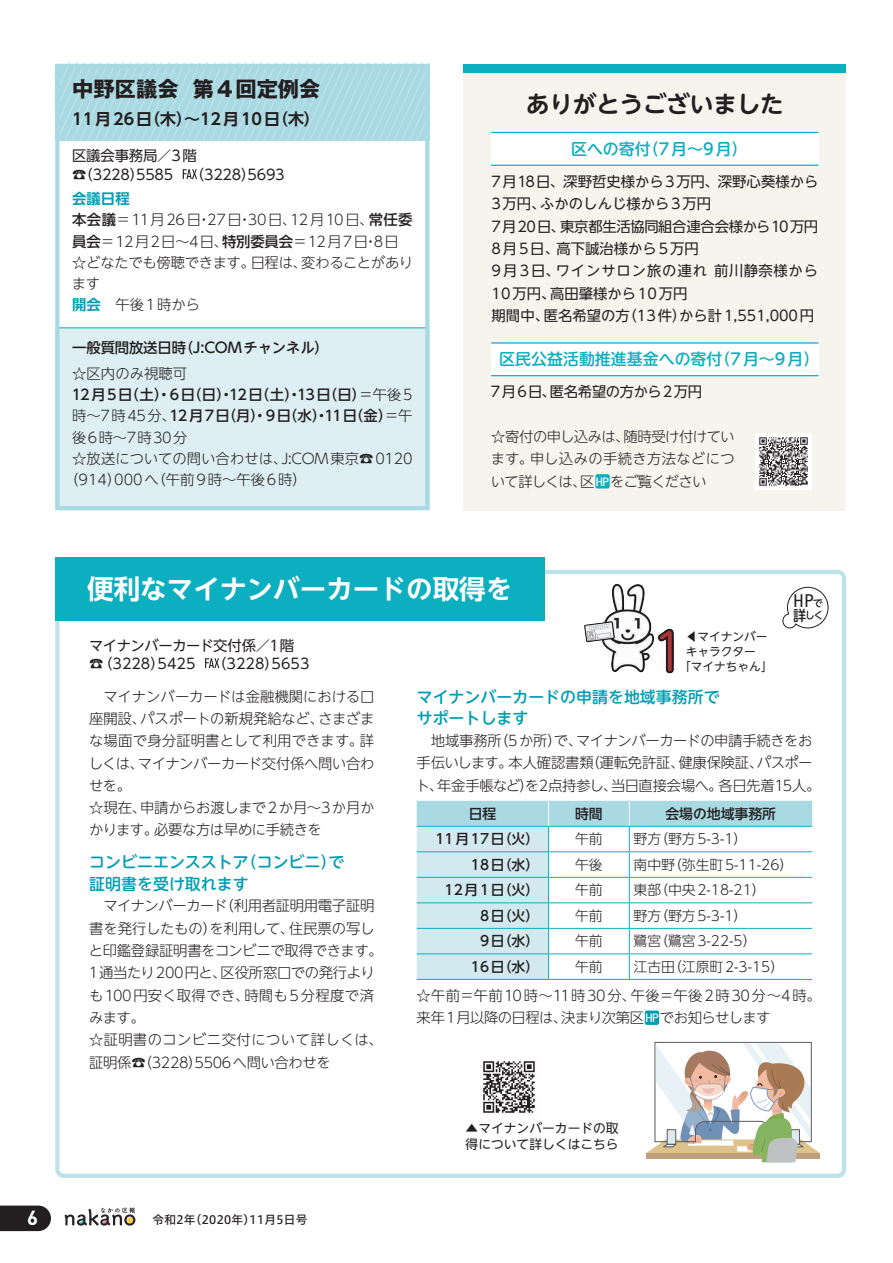
<style>
.page{position:relative;width:893px;height:1263px;background:#fff}
.page>*{position:absolute;margin:0;border:0;box-sizing:border-box;transform-origin:0 0}
.t1{font:700 26.55px "UD Shin Go NT Pr 6 N De";color:#fff}
.t2{font:700 23.4px "UD Shin M Go Pr 6 De";color:#231f20}
.t3{font:700 21.3px "Gothic MB101 Pr 6 N";color:#231f20}
.t4{font:700 20.25px "DIN";color:#fff}
.t5{font:condensed 17.7px "Univers";color:#231f20}
.本文_13Q{font:500 15.9px "UD Shin M Go Pr 6";color:#009eb4}
.本文_13Q-2{font:500 15.9px "UD Shin M Go Pr 6";color:#0cafc0}
.t6{font:700 15.9px "UD Shin Go NT Pr 6 N De";letter-spacing:.125em;color:#231f20}
.本文{font:300 14.4px/22.4px "UD Shin Go NT Pr 6 N";letter-spacing:-.02em;color:#231f20}
.本文_13Q-3{font:500 14.4px/21.3px "UD Shin Go NT Pr 6 N";letter-spacing:-.01em;color:#231f20;text-align:justify}
.本文-2{font:14.4px/22.4px "UD Shin Go NT Pr 6 N";color:#231f20}
.問い合わせ_共通{font:14.4px "UD Shin Go NT Pr 6 N";letter-spacing:-.015em;color:#231f20}
.本文_13Q-4{font:300 14.4px/21.3px "UD Shin Go NT Pr 6 N";color:#231f20}
.本文_13Q-5{font:300 14.4px/21.3px "UD Shin Go NT Pr 6 N";letter-spacing:.085em;color:#231f20}
.本文-3{font:300 14.4px/22.4px "UD Shin Go NT Pr 6 N";color:#231f20}
.本文-4{font:14.4px "UD Shin Go NT Pr 6 N";letter-spacing:-.02em;color:#231f20}
.本文-5{font:300 14.4px/22.4px "UD Shin Go NT Pr 6 N";letter-spacing:.01em;color:#231f20}
.本文-6{font:14.4px/22.4px "UD Shin Go NT Pr 6 N";letter-spacing:.06em;color:#231f20}
.本文_13Q-6{font:300 14.4px/21.3px "UD Shin Go NT Pr 6 N";letter-spacing:-.025em;color:#231f20}
.本文-7{font:300 14.4px "UD Shin Go NT Pr 6 N";letter-spacing:-.04em;color:#231f20}
.本文-8{font:300 14.4px "UD Shin Go NT Pr 6 N";letter-spacing:-.055em;color:#231f20}
.本文_13Q-7{font:700 14.4px "UD Shin Go NT Pr 6 N De";color:#009eb4}
.問い合わせ_共通-2{font:300 13.8px "UD Shin Go NT Pr 6 N";color:#231f20}
.問い合わせ_共通-3{font:500 13.8px "UD Shin Go NT Pr 6 N";color:#231f20}
.写真キャプ{font:12.75px/15.9px "UD Shin Go NT Pr 6 N";color:#231f20}
.問い合わせ_共通-4{font:11.7px "UD Shin Go NT Pr 6 N";color:#231f20}
.t7{font:11.7px "Hiragino UD Sans F Std W5";letter-spacing:.025em;color:#231f20}
.t8{font:condensed 11.7px "Univers";color:#fff;scale:1.11 1}
.t9{font:500 10.2px "UD Shin M Go Pr 6";color:#231f20;scale:.93 1}
.s1{font-weight:500}
.s2{font-family:"UD Shin Go NT Pr 6 N De";font-weight:700;color:#009eb4}
.s3{font-weight:300}
.s4{font-family:"UD Shin M Go Pr 6";font-weight:500;font-stretch:normal;font-size:10.2px}
.s5{font-size:14.55px}
</style>
<div class="page">
<svg style="left:0;top:1205px;width:51px;height:26px"></svg>
<svg style="left:65px;top:1207px;width:70px;height:18px"></svg>
<svg style="left:55px;top:566px;width:792px;height:612px"></svg>
<div style="left:463px;top:64px;width:383px;height:446px;background:#f5f4ed"></div>
<div style="left:463px;top:64px;width:383px;height:8px;background:#0cafc0"></div>
<div style="left:491px;top:132px;width:328px;height:34px;background:#fff"></div>
<hr style="left:491px;top:132px;width:328px;height:1px;background:#0cafc0">
<hr style="left:491px;top:165px;width:328px;height:1px;background:#0cafc0">
<div style="left:55px;top:327px;width:374px;height:183px;background:#ddeff2"></div>
<hr style="left:58px;top:328px;width:369px;height:1px;background:#0cafc0">
<svg style="left:60px;top:69px;width:364px;height:71px;background:#acdae3"></svg>
<div style="left:55px;top:64px;width:374px;height:446px;border:4px solid #a9d9e2"></div>
<svg style="left:183px;top:169px;width:14px;height:10px"></svg>
<div style="left:55px;top:557px;width:489px;height:64px;background:#0cafc0"></div>
<svg style="left:205px;top:658px;width:14px;height:10px"></svg>
<div style="left:645px;top:1010px;width:14px;height:15px;background:#009eb4;border-radius:2px"></div>
<svg style="left:417px;top:801px;width:395px;height:178px"></svg>
<hr style="left:417px;top:979px;width:132px;height:1px;background:#0cafc0">
<hr style="left:549px;top:979px;width:80px;height:1px;background:#0cafc0">
<hr style="left:629px;top:979px;width:183px;height:1px;background:#0cafc0">
<hr style="left:417px;top:826px;width:132px;height:1px;background:#00b7ce">
<hr style="left:549px;top:826px;width:80px;height:1px;background:#00b7ce">
<hr style="left:629px;top:826px;width:183px;height:1px;background:#00b7ce">
<hr style="left:417px;top:902px;width:132px;height:1px;background:#0cafc0">
<hr style="left:549px;top:902px;width:80px;height:1px;background:#0cafc0">
<hr style="left:629px;top:902px;width:183px;height:1px;background:#0cafc0">
<hr style="left:417px;top:928px;width:132px;height:1px;background:#0cafc0">
<hr style="left:549px;top:928px;width:80px;height:1px;background:#0cafc0">
<hr style="left:629px;top:928px;width:183px;height:1px;background:#0cafc0">
<img style="left:583px;top:579px;width:94px;height:101px">
<img style="left:477px;top:1055px;width:63px;height:63px">
<svg style="left:646px;top:1042px;width:174px;height:120px"></svg>
<div style="left:491px;top:342px;width:328px;height:34px;background:#fff"></div>
<hr style="left:491px;top:342px;width:328px;height:2px;background:#0cafc0">
<hr style="left:491px;top:375px;width:328px;height:1px;background:#0cafc0">
<div style="left:595px;top:474px;width:15px;height:14px;background:#0cafc0;border-radius:2px"></div>
<img style="left:756px;top:433px;width:56px;height:56px">
<svg style="left:782px;top:586px;width:47px;height:43px"></svg>
<p class="t3" style="left:72px;top:72px;width:250px">中野区議会 第4回定例会</p>
<p class="t6" style="left:72px;top:106px;width:249px">11月26日（木）～12月10日（木）</p>
<p class="問い合わせ_共通" style="left:72px;top:144px;width:126px">区議会事務局／3階</p>
<p class="問い合わせ_共通" style="left:72px;top:162px;width:214px">☎（3228）5585 （3228）5693</p>
<p class="本文_13Q-7" style="left:72px;top:187px;width:59px">会議日程</p>
<p class="本文_13Q-5" style="left:72px;top:209px;width:342px"><span class="s1">本会議</span>＝11月26日・27日・30日、12月10日、<span class="s1">常任委員会</span>＝12月2日～4日、<span class="s1">特別委員会</span>＝12月7日・8日</p>
<p class="本文_13Q-6" style="left:72px;top:251px;width:343px">☆どなたでも傍聴できます。日程は、変わることがあります</p>
<p class="本文_13Q-4" style="left:72px;top:294px;width:129px"><span class="s2">開会</span>　午後1時から</p>
<p class="本文_13Q-3" style="left:72px;top:337px;width:258px">一般質問放送日時（J:COMチャンネル）</p>
<p class="本文_13Q-4" style="left:72px;top:362px;width:116px">☆区内のみ視聴可</p>
<p class="本文_13Q-3" style="left:72px;top:384px;width:342px">12月5日（土）・6日（日）・12日（土）・13日（日）<span class="s3">＝午後5時～7時45分、</span>12月7日（月）・9日（水）・11日（金）<span class="s3">＝午後6時～7時30分</span></p>
<p class="本文_13Q-4" style="left:64px;top:447px;width:350px;text-indent:8px">☆放送についての問い合わせは、J:COM東京☎0120（914）000へ（午前9時～午後6時）</p>
<p class="t2" style="left:526px;top:84px;width:259px">ありがとうございました</p>
<p class="本文_13Q-2" style="left:571px;top:135px;width:178px">区への寄付（7月～9月）</p>
<p class="本文-2" style="left:491px;top:170px;width:329px">7月18日、深野哲史様から3万円、深野心葵様から<br>3万円、ふかのしんじ様から3万円</p>
<p class="本文-4" style="left:491px;top:214px;width:328px">7月20日、東京都生活協同組合連合会様から10万円</p>
<p class="本文-2" style="left:492px;top:237px;width:209px">8月5日、高下誠治様から5万円</p>
<p class="本文-6" style="left:492px;top:259px;width:328px">9月3日、ワインサロン旅の連れ 前川静奈様から<br>10万円、高田肇様から10万円</p>
<p class="本文-2" style="left:492px;top:304px;width:324px">期間中、匿名希望の方（13件）から計1,551,000円</p>
<p class="本文_13Q-2" style="left:499px;top:346px;width:322px">区民公益活動推進基金への寄付（7月～9月）</p>
<p class="本文-4" style="left:491px;top:380px;width:213px">7月6日、匿名希望の方から2万円</p>
<p class="本文" style="left:491px;top:425px;width:245px;text-align:justify">☆寄付の申し込みは、随時受け付けています。申し込みの手続き方法などについて詳しくは、区</p>
<p class="t8" style="left:596px;top:474px;width:14px">HP</p>
<p class="本文-8" style="left:610px;top:470px;width:98px">をご覧ください</p>
<p class="t1" style="left:87px;top:567px;width:427px">便利なマイナンバーカードの取得を</p>
<p class="問い合わせ_共通" style="left:89px;top:633px;width:221px">マイナンバーカード交付係／1階　</p>
<p class="問い合わせ_共通" style="left:89px;top:651px;width:222px">☎（3228）5425 （3228）5653</p>
<p class="本文_13Q" style="left:417px;top:683px;width:304px">マイナンバーカードの申請を地域事務所で</p>
<p class="本文_13Q" style="left:417px;top:705px;width:113px">サポートします</p>
<p class="本文" style="left:416px;top:729px;width:406px;text-align:center">地域事務所（5か所）で、マイナンバーカードの申請手続きをお<br>手伝いします。本人確認書類（運転免許証、健康保険証、パスポート、年金手帳など）を2点持参し、当日直接会場へ。各日先着15人。</p>
<p class="t5" style="left:793px;top:590px;width:31px">HP<span class="s4">で</span></p>
<p class="t9" style="left:793px;top:607px;width:34px"><span class="s5">詳</span>しく</p>
<p class="問い合わせ_共通-4" style="left:686px;top:627px;width:83px">◀︎マイナンバー</p>
<p class="問い合わせ_共通-4" style="left:686px;top:642px;width:72px">キャラクター</p>
<p class="問い合わせ_共通-4" style="left:679px;top:657px;width:95px">「マイナちゃん」</p>
<p class="本文" style="left:89px;top:684px;width:287px;text-align:justify;text-indent:15px">マイナンバーカードは金融機関における口座開設、パスポートの新規発給など、さまざまな場面で身分証明書として利用できます。詳しくは、マイナンバーカード交付係へ問い合わせを。</p>
<p class="本文" style="left:89px;top:796px;width:287px">☆現在、申請からお渡しまで2か月〜3か月かかります。必要な方は早めに手続きを</p>
<p class="問い合わせ_共通-3" style="left:469px;top:802px;width:29px">日程</p>
<p class="問い合わせ_共通-3" style="left:575px;top:802px;width:29px">時間</p>
<p class="問い合わせ_共通-3" style="left:665px;top:802px;width:112px">会場の地域事務所</p>
<p class="問い合わせ_共通-3" style="left:435px;top:828px;width:105px">11月17日（火）</p>
<p class="問い合わせ_共通-2" style="left:575px;top:828px;width:29px">午前</p>
<p class="問い合わせ_共通-2" style="left:634px;top:828px;width:115px">野方（野方5-3-1）</p>
<p class="問い合わせ_共通-3" style="left:471px;top:853px;width:70px">18日（水）</p>
<p class="問い合わせ_共通-2" style="left:575px;top:853px;width:29px">午後</p>
<p class="問い合わせ_共通-2" style="left:634px;top:853px;width:161px">南中野（弥生町5-11-26）</p>
<p class="問い合わせ_共通-3" style="left:445px;top:879px;width:96px">12月1日（火）</p>
<p class="問い合わせ_共通-2" style="left:575px;top:879px;width:29px">午前</p>
<p class="問い合わせ_共通-2" style="left:634px;top:879px;width:134px">東部（中央2-18-21）</p>
<p class="問い合わせ_共通-3" style="left:480px;top:904px;width:61px">8日（火）</p>
<p class="問い合わせ_共通-2" style="left:575px;top:904px;width:29px">午前</p>
<p class="問い合わせ_共通-2" style="left:634px;top:904px;width:115px">野方（野方5-3-1）</p>
<p class="問い合わせ_共通-3" style="left:480px;top:930px;width:61px">9日（水）</p>
<p class="問い合わせ_共通-2" style="left:575px;top:930px;width:29px">午前</p>
<p class="問い合わせ_共通-2" style="left:634px;top:930px;width:124px">鷺宮（鷺宮3-22-5）</p>
<p class="問い合わせ_共通-3" style="left:471px;top:955px;width:70px">16日（水）</p>
<p class="問い合わせ_共通-2" style="left:575px;top:955px;width:29px">午前</p>
<p class="問い合わせ_共通-2" style="left:634px;top:955px;width:152px">江古田（江原町2-3-15）</p>
<p class="本文_13Q" style="left:89px;top:849px;width:257px">コンビニエンスストア（コンビニ）で</p>
<p class="本文_13Q" style="left:89px;top:870px;width:161px">証明書を受け取れます</p>
<p class="本文" style="left:89px;top:894px;width:295px;text-indent:15px">マイナンバーカード（利用者証明用電子証明書を発行したもの）を利用して、住民票の写しと印鑑登録証明書をコンビニで取得できます。<br>1通当たり200円と、区役所窓口での発行よりも100円安く取得でき、時間も5分程度で済みます。</p>
<p class="本文-5" style="left:89px;top:1028px;width:295px">☆証明書のコンビニ交付について詳しくは、証明係☎（3228）5506へ問い合わせを</p>
<p class="本文-3" style="left:417px;top:984px;width:406px">☆午前＝午前10時～11時30分、午後＝午後2時30分～4時。来年1月以降の日程は、決まり次第区</p>
<p class="t8" style="left:645px;top:1010px;width:14px">HP</p>
<p class="本文-7" style="left:660px;top:1006px;width:112px">でお知らせします</p>
<h3 class="t4" style="left:27px;top:1205px;width:12px">6</h3>
<p class="t7" style="left:152px;top:1211px;width:157px">令和2年（2020年）11月5日号</p>
<p class="写真キャプ" style="left:466px;top:1120px;width:155px">▲マイナンバーカードの取得について詳しくはこちら</p>
</div>
